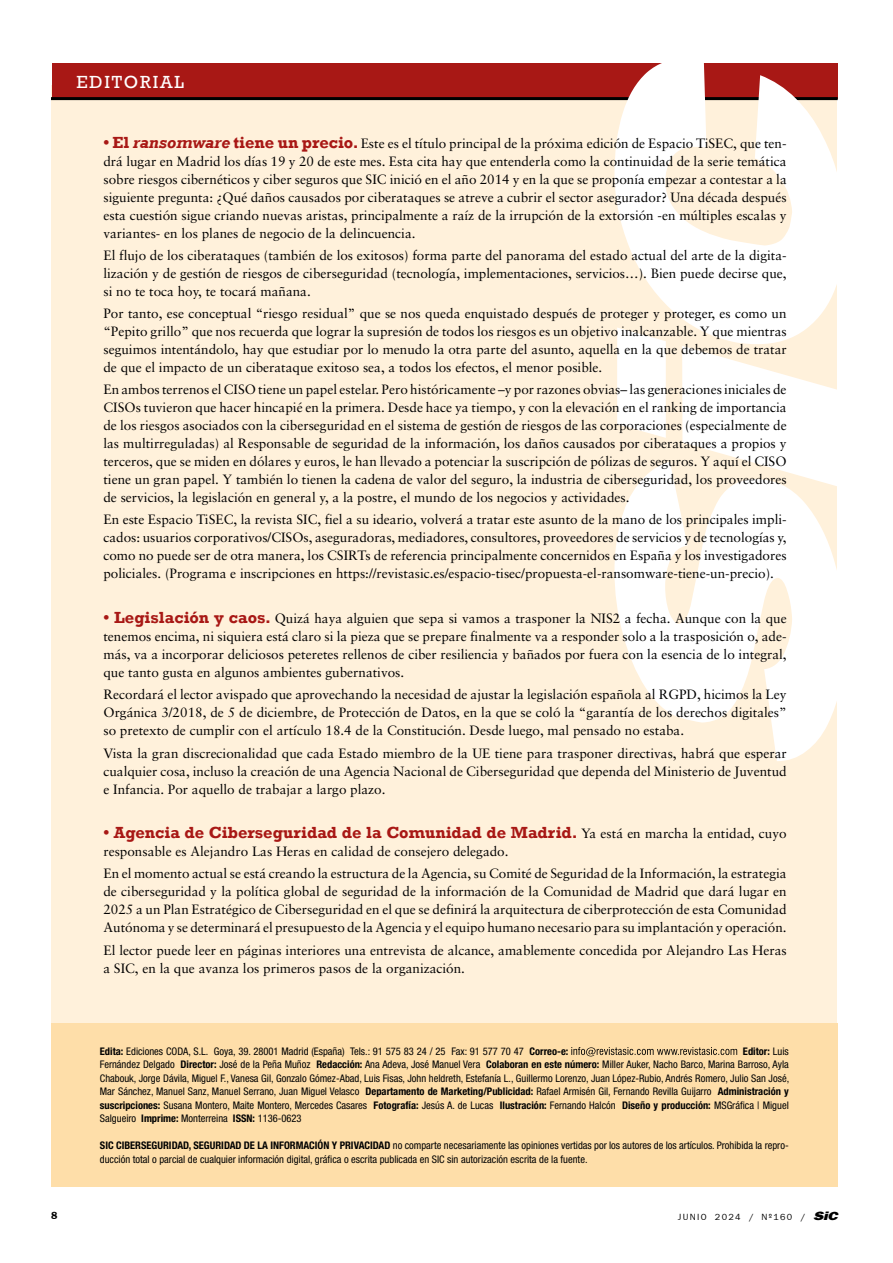
<style>
.page{position:relative;width:893px;height:1263px;background:#fff}
.page>*{position:absolute;margin:0;border:0;box-sizing:border-box;transform-origin:0 0}
.t1{font:18px "Rockwell";letter-spacing:.1em;color:#fff}
.t2{font:700 16.5px "Rockwell";color:#a81815}
.t3{font:13.5px/18px "Sabon";color:#000;text-align:justify}
.t4{font:condensed 10.5px/13.5px "Helvetica Neue";color:#000;text-align:justify}
.t5{font:700 10.5px "Frankfurt Gothic";color:#000}
.t6{font:9px "Frankfurt Gothic Plain";letter-spacing:.15em;color:#000}
.s1{font-family:"Rockwell";font-weight:700;font-size:16.5px;color:#a81815}
.s2{font-family:"Rockwell";font-weight:700;font-style:italic;font-size:16.5px;color:#a81815}
.s3{font-family:"Sabon";font-weight:400;font-size:13.5px;color:#000}
.s4{font-weight:700}
.s5{font-family:"Frankfurt Gothic";font-weight:800;font-style:italic;font-size:12px}
</style>
<div class="page">
<div style="left:52px;top:85px;width:785px;height:1101px;background:#fff1db"></div>
<div style="left:51px;top:1023px;width:787px;height:163px;background:#fedea9"></div>
<div style="left:52px;top:64px;width:786px;height:35px;background:#a81815"></div>
<hr style="left:51px;top:97px;width:787px;height:3px;background:#000">
<svg style="left:614px;top:63px;width:224px;height:698px;fill:#fff"></svg>
<svg style="left:571px;top:1047px;width:166px;height:9px"></svg>
<h1 class="t1" style="left:77px;top:71px;width:109px">EDITORIAL</h1>
<p class="t3" style="left:103px;top:134px;width:685px"><span class="s1">• El</span> <span class="s2">ransomware</span> <span class="s1">tiene un precio.</span> Este es el título principal de la próxima edición de Espacio TiSEC, que ten&shy;drá lugar en Madrid los días 19 y 20 de este mes. Esta cita hay que entenderla como la continuidad de la serie temática sobre riesgos cibernéticos y ciber seguros que SIC inició en el año 2014 y en la que se proponía empezar a contestar a la siguiente pregunta: ¿Qué daños causados por ciberataques se atreve a cubrir el sector asegurador? Una década después esta cuestión sigue criando nuevas aristas, principalmente a raíz de la irrupción de la extorsión -en múltiples escalas y variantes- en los planes de negocio de la delincuencia.</p>
<p class="t3" style="left:103px;top:246px;width:685px">El flujo de los ciberataques (también de los exitosos) forma parte del panorama del estado actual del arte de la digita&shy;lización y de gestión de riesgos de ciberseguridad (tecnología, implementaciones, servicios…). Bien puede decirse que, si no te toca hoy, te tocará mañana.</p>
<p class="t3" style="left:103px;top:304px;width:685px">Por tanto, ese conceptual “riesgo residual” que se nos queda enquistado después de proteger y proteger, es como un “Pepito grillo” que nos recuerda que lograr la supresión de todos los riesgos es un objetivo inalcanzable. Y que mientras seguimos intentándolo, hay que estudiar por lo menudo la otra parte del asunto, aquella en la que debemos de tratar de que el impacto de un ciberataque exitoso sea, a todos los efectos, el menor posible.</p>
<p class="t3" style="left:103px;top:380px;width:685px">En ambos terrenos el CISO tiene un papel estelar. Pero históricamente –y por razones obvias– las generaciones iniciales de CISOs tuvieron que hacer hincapié en la primera. Desde hace ya tiempo, y con la elevación en el ranking de importancia de los riesgos asociados con la ciberseguridad en el sistema de gestión de riesgos de las corporaciones (especialmente de las multirreguladas) al Responsable de seguridad de la información, los daños causados por ciberataques a propios y terceros, que se miden en dólares y euros, le han llevado a potenciar la suscripción de pólizas de seguros. Y aquí el CISO tiene un gran papel. Y también lo tienen la cadena de valor del seguro, la industria de ciberseguridad, los proveedores de servicios, la legislación en general y, a la postre, el mundo de los negocios y actividades.</p>
<p class="t3" style="left:103px;top:511px;width:685px">En este Espacio TiSEC, la revista SIC, fiel a su ideario, volverá a tratar este asunto de la mano de los principales impli&shy;cados: usuarios corporativos/CISOs, aseguradoras, mediadores, consultores, proveedores de servicios y de tecnologías y, como no puede ser de otra manera, los CSIRTs de referencia principalmente concernidos en España y los investigadores policiales. (Programa e inscripciones en https://revistasic.es/espacio-tisec/propuesta-el-ransomware-tiene-un-precio).</p>
<p class="t3" style="left:103px;top:609px;width:685px"><span class="s1">• Legislación y caos.</span> Quizá haya alguien que sepa si vamos a trasponer la NIS2 a fecha. Aunque con la que tenemos encima, ni siquiera está claro si la pieza que se prepare finalmente va a responder solo a la trasposición o, ade&shy;más, va a incorporar deliciosos peteretes rellenos de ciber resiliencia y bañados por fuera con la esencia de lo integral, que tanto gusta en algunos ambientes gubernativos.</p>
<p class="t3" style="left:103px;top:685px;width:685px">Recordará el lector avispado que aprovechando la necesidad de ajustar la legislación española al RGPD, hicimos la Ley Orgánica 3/2018, de 5 de diciembre, de Protección de Datos, en la que se coló la “garantía de los derechos digitales” so pretexto de cumplir con el artículo 18.4 de la Constitución. Desde luego, mal pensado no estaba.</p>
<p class="t3" style="left:103px;top:744px;width:685px">Vista la gran discrecionalidad que cada Estado miembro de la UE tiene para trasponer directivas, habrá que esperar cualquier cosa, incluso la creación de una Agencia Nacional de Ciberseguridad que dependa del Ministerio de Juventud e Infancia. Por aquello de trabajar a largo plazo.</p>
<p class="t2" style="left:103px;top:822px;width:685px">• Agencia de Ciberseguridad de la Comunidad de Madrid. <span class="s3">Ya está en marcha la entidad, cuyo</span></p>
<p class="t3" style="left:103px;top:840px;width:685px;line-height:22.2px">responsable es Alejandro Las Heras en calidad de consejero delegado.<br>En el momento actual se está creando la estructura de la Agencia, su Comité de Seguridad de la Información, la estrategia</p>
<p class="t3" style="left:103px;top:882px;width:685px">de ciberseguridad y la política global de seguridad de la información de la Comunidad de Madrid que dará lugar en 2025 a un Plan Estratégico de Ciberseguridad en el que se definirá la arquitectura de ciberprotección de esta Comunidad Autónoma y se determinará el presupuesto de la Agencia y el equipo humano necesario para su implantación y operación.</p>
<p class="t3" style="left:103px;top:941px;width:685px">El lector puede leer en páginas interiores una entrevista de alcance, amablemente concedida por Alejandro Las Heras a SIC, en la que avanza los primeros pasos de la organización.</p>
<p class="t4" style="left:100px;top:1044px;width:470px"><span class="s4">Edita:</span> Ediciones CODA, S.L. Goya, 39. 28001 Madrid (España) Tels.: 91 575 83 24 / 25 Fax: 91 577 70 47 <span class="s4">Correo-e:</span></p>
<p class="t4" style="left:100px;top:1044px;width:691px;text-indent:643px"><span class="s4">Editor:</span> Luis Fernández Delgado <span class="s4">Director:</span> José de la Peña Muñoz <span class="s4">Redacción:</span> Ana Adeva, José Manuel Vera <span class="s4">Colaboran en este número:</span> Miller Auker, Nacho Barco, Marina Barroso, Ayla Chabouk, Jorge Dávila, Miguel F., Vanesa Gil, Gonzalo Gómez-Abad, Luis Fisas, John heldreth, Estefanía L., Guillermo Lorenzo, Juan López-Rubio, Andrés Romero, Julio San José, Mar Sánchez, Manuel Sanz, Manuel Serrano, Juan Miguel Velasco <span class="s4">Departamento de Marketing/Publicidad:</span> Rafael Armisén Gil, Fernando Revilla Guijarro <span class="s4">Administración y suscripciones:</span> Susana Montero, Maite Montero, Mercedes Casares <span class="s4">Fotografía:</span> Jesús A. de Lucas <span class="s4">Ilustración:</span> Fernando Halcón <span class="s4">Diseño y producción:</span> MSGráfica | Miguel Salgueiro <span class="s4">Imprime:</span> Monterreina <span class="s4">ISSN:</span> 1136-0623</p>
<p class="t4" style="left:100px;top:1139px;width:690px"><span class="s4">SIC CIBERSEGURIDAD, SEGURIDAD DE LA INFORMACIÓN Y PRIVACIDAD</span> no comparte necesariamente las opiniones vertidas por los autores de los artículos. Prohibida la repro&shy;ducción total o parcial de cualquier información digital, gráfica o escrita publicada en SIC sin autorización escrita de la fuente.</p>
<p class="t5" style="left:51px;top:1209px;width:8px">8</p>
<p class="t6" style="left:678px;top:1212px;width:161px">JUNIO 2024 / Nº160 / <span class="s5">SiC</span></p>
</div>
